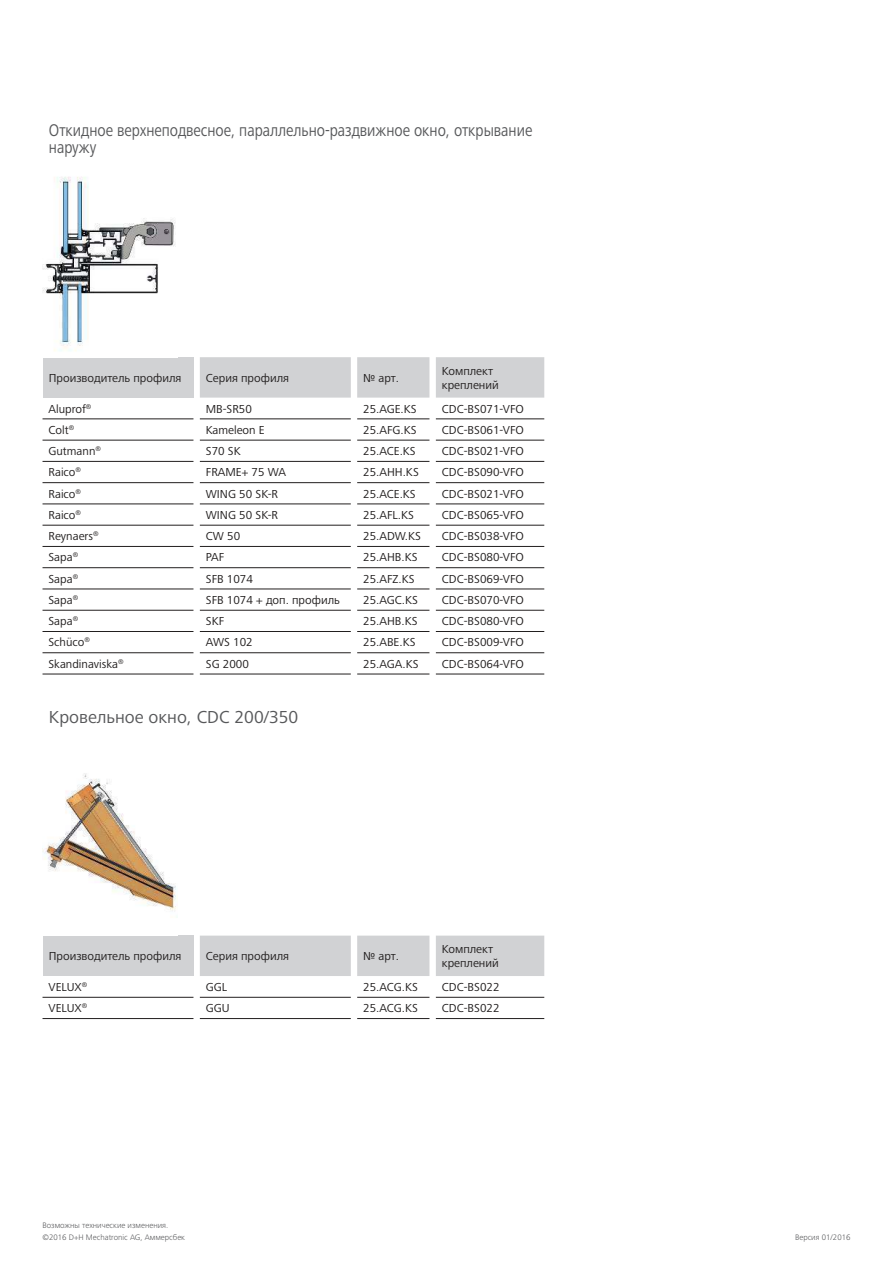
<style>
.page{position:relative;width:893px;height:1263px;background:#fff}
.page>*{position:absolute;margin:0;border:0;box-sizing:border-box;transform-origin:0 0}
.t1{font:18px "Frutiger Next LTW1 G";color:#57585a}
.t2{font:17.55px/17.1px "Frutiger Next LTW1 G";color:#57585a;scale:.85 1}
.t3{font:12px/14.4px "Frutiger Next LTW1 G";color:#221f1f}
.t4{font:300 8.25px/11.2px "Frutiger Next LTW1 G";color:#57585a}
</style>
<div class="page">
<div style="left:43px;top:357px;width:150px;height:41px;background:#d1d2d4"></div>
<svg style="left:200px;top:357px;width:344px;height:41px"></svg>
<hr style="left:43px;top:419px;width:150px;height:1px;background:#221f1f">
<hr style="left:43px;top:440px;width:150px;height:1px;background:#221f1f">
<hr style="left:43px;top:461px;width:150px;height:1px;background:#221f1f">
<hr style="left:43px;top:482px;width:150px;height:1px;background:#221f1f">
<hr style="left:43px;top:504px;width:150px;height:1px;background:#221f1f">
<hr style="left:43px;top:525px;width:150px;height:1px;background:#221f1f">
<hr style="left:43px;top:546px;width:150px;height:1px;background:#221f1f">
<hr style="left:43px;top:567px;width:150px;height:1px;background:#221f1f">
<hr style="left:43px;top:589px;width:150px;height:1px;background:#221f1f">
<hr style="left:43px;top:610px;width:150px;height:1px;background:#221f1f">
<hr style="left:43px;top:631px;width:150px;height:1px;background:#221f1f">
<hr style="left:43px;top:652px;width:150px;height:1px;background:#221f1f">
<hr style="left:43px;top:674px;width:150px;height:1px;background:#221f1f">
<hr style="left:200px;top:419px;width:151px;height:1px;background:#221f1f">
<hr style="left:200px;top:440px;width:151px;height:1px;background:#221f1f">
<hr style="left:200px;top:461px;width:151px;height:1px;background:#221f1f">
<hr style="left:200px;top:482px;width:151px;height:1px;background:#221f1f">
<hr style="left:200px;top:504px;width:151px;height:1px;background:#221f1f">
<hr style="left:200px;top:525px;width:151px;height:1px;background:#221f1f">
<hr style="left:200px;top:546px;width:151px;height:1px;background:#221f1f">
<hr style="left:200px;top:567px;width:151px;height:1px;background:#221f1f">
<hr style="left:200px;top:589px;width:151px;height:1px;background:#221f1f">
<hr style="left:200px;top:610px;width:151px;height:1px;background:#221f1f">
<hr style="left:200px;top:631px;width:151px;height:1px;background:#221f1f">
<hr style="left:200px;top:652px;width:151px;height:1px;background:#221f1f">
<hr style="left:200px;top:674px;width:151px;height:1px;background:#221f1f">
<hr style="left:357px;top:419px;width:72px;height:1px;background:#221f1f">
<hr style="left:357px;top:440px;width:72px;height:1px;background:#221f1f">
<hr style="left:357px;top:461px;width:72px;height:1px;background:#221f1f">
<hr style="left:357px;top:482px;width:72px;height:1px;background:#221f1f">
<hr style="left:357px;top:504px;width:72px;height:1px;background:#221f1f">
<hr style="left:357px;top:525px;width:72px;height:1px;background:#221f1f">
<hr style="left:357px;top:546px;width:72px;height:1px;background:#221f1f">
<hr style="left:357px;top:567px;width:72px;height:1px;background:#221f1f">
<hr style="left:357px;top:589px;width:72px;height:1px;background:#221f1f">
<hr style="left:357px;top:610px;width:72px;height:1px;background:#221f1f">
<hr style="left:357px;top:631px;width:72px;height:1px;background:#221f1f">
<hr style="left:357px;top:652px;width:72px;height:1px;background:#221f1f">
<hr style="left:357px;top:674px;width:72px;height:1px;background:#221f1f">
<hr style="left:436px;top:419px;width:108px;height:1px;background:#221f1f">
<hr style="left:436px;top:440px;width:108px;height:1px;background:#221f1f">
<hr style="left:436px;top:461px;width:108px;height:1px;background:#221f1f">
<hr style="left:436px;top:482px;width:108px;height:1px;background:#221f1f">
<hr style="left:436px;top:504px;width:108px;height:1px;background:#221f1f">
<hr style="left:436px;top:525px;width:108px;height:1px;background:#221f1f">
<hr style="left:436px;top:546px;width:108px;height:1px;background:#221f1f">
<hr style="left:436px;top:567px;width:108px;height:1px;background:#221f1f">
<hr style="left:436px;top:589px;width:108px;height:1px;background:#221f1f">
<hr style="left:436px;top:610px;width:108px;height:1px;background:#221f1f">
<hr style="left:436px;top:631px;width:108px;height:1px;background:#221f1f">
<hr style="left:436px;top:652px;width:108px;height:1px;background:#221f1f">
<hr style="left:436px;top:674px;width:108px;height:1px;background:#221f1f">
<img style="left:43px;top:177px;width:133px;height:174px">
<div style="left:43px;top:936px;width:150px;height:40px;background:#d1d2d4"></div>
<div style="left:200px;top:936px;width:344px;height:40px;background:#d1d2d4"></div>
<hr style="left:43px;top:997px;width:150px;height:1px;background:#221f1f">
<hr style="left:43px;top:1018px;width:150px;height:1px;background:#221f1f">
<hr style="left:200px;top:997px;width:151px;height:1px;background:#221f1f">
<hr style="left:200px;top:1018px;width:151px;height:1px;background:#221f1f">
<hr style="left:357px;top:997px;width:72px;height:1px;background:#221f1f">
<hr style="left:357px;top:1018px;width:72px;height:1px;background:#221f1f">
<hr style="left:436px;top:997px;width:108px;height:1px;background:#221f1f">
<hr style="left:436px;top:1018px;width:108px;height:1px;background:#221f1f">
<img style="left:44px;top:773px;width:134px;height:144px">
<h2 class="t2" style="left:49px;top:123px;width:570px">Откидное верхнеподвесное, параллельно-раздвижное окно, открывание наружу</h2>
<p class="t3" style="left:49px;top:371px;width:134px">Производитель профиля</p>
<p class="t3" style="left:206px;top:371px;width:85px">Серия профиля</p>
<p class="t3" style="left:363px;top:371px;width:37px">№ арт.</p>
<p class="t3" style="left:442px;top:364px;width:58px">Комплект креплений</p>
<p class="t3" style="left:49px;top:402px;width:44px">Aluprof<sup>®</sup></p>
<p class="t3" style="left:206px;top:402px;width:48px">MB-SR50</p>
<p class="t3" style="left:363px;top:402px;width:55px">25.AGE.KS</p>
<p class="t3" style="left:442px;top:402px;width:84px">CDC-BS071-VFO</p>
<p class="t3" style="left:49px;top:424px;width:27px">Colt<sup>®</sup></p>
<p class="t3" style="left:206px;top:424px;width:60px">Kameleon E</p>
<p class="t3" style="left:363px;top:424px;width:55px">25.AFG.KS</p>
<p class="t3" style="left:442px;top:424px;width:84px">CDC-BS061-VFO</p>
<p class="t3" style="left:49px;top:445px;width:54px">Gutmann<sup>®</sup></p>
<p class="t3" style="left:206px;top:445px;width:36px">S70 SK</p>
<p class="t3" style="left:363px;top:445px;width:54px">25.ACE.KS</p>
<p class="t3" style="left:442px;top:445px;width:84px">CDC-BS021-VFO</p>
<p class="t3" style="left:49px;top:466px;width:34px">Raico<sup>®</sup></p>
<p class="t3" style="left:206px;top:466px;width:82px">FRAME+ 75 WA</p>
<p class="t3" style="left:363px;top:466px;width:57px">25.AHH.KS</p>
<p class="t3" style="left:442px;top:466px;width:84px">CDC-BS090-VFO</p>
<p class="t3" style="left:49px;top:487px;width:34px">Raico<sup>®</sup></p>
<p class="t3" style="left:206px;top:487px;width:74px">WING 50 SK-R</p>
<p class="t3" style="left:363px;top:487px;width:54px">25.ACE.KS</p>
<p class="t3" style="left:442px;top:487px;width:84px">CDC-BS021-VFO</p>
<p class="t3" style="left:49px;top:509px;width:34px">Raico<sup>®</sup></p>
<p class="t3" style="left:206px;top:509px;width:74px">WING 50 SK-R</p>
<p class="t3" style="left:363px;top:509px;width:52px">25.AFL.KS</p>
<p class="t3" style="left:442px;top:509px;width:84px">CDC-BS065-VFO</p>
<p class="t3" style="left:49px;top:530px;width:52px">Reynaers<sup>®</sup></p>
<p class="t3" style="left:206px;top:530px;width:36px">CW 50</p>
<p class="t3" style="left:363px;top:530px;width:59px">25.ADW.KS</p>
<p class="t3" style="left:442px;top:530px;width:84px">CDC-BS038-VFO</p>
<p class="t3" style="left:49px;top:551px;width:31px">Sapa<sup>®</sup></p>
<p class="t3" style="left:206px;top:551px;width:20px">PAF</p>
<p class="t3" style="left:363px;top:551px;width:56px">25.AHB.KS</p>
<p class="t3" style="left:442px;top:551px;width:84px">CDC-BS080-VFO</p>
<p class="t3" style="left:49px;top:572px;width:31px">Sapa<sup>®</sup></p>
<p class="t3" style="left:206px;top:572px;width:49px">SFB 1074</p>
<p class="t3" style="left:363px;top:572px;width:53px">25.AFZ.KS</p>
<p class="t3" style="left:442px;top:572px;width:84px">CDC-BS069-VFO</p>
<p class="t3" style="left:49px;top:594px;width:31px">Sapa<sup>®</sup></p>
<p class="t3" style="left:206px;top:594px;width:135px">SFB 1074 + доп. профиль</p>
<p class="t3" style="left:363px;top:594px;width:56px">25.AGC.KS</p>
<p class="t3" style="left:442px;top:594px;width:84px">CDC-BS070-VFO</p>
<p class="t3" style="left:49px;top:615px;width:31px">Sapa<sup>®</sup></p>
<p class="t3" style="left:206px;top:615px;width:20px">SKF</p>
<p class="t3" style="left:363px;top:615px;width:56px">25.AHB.KS</p>
<p class="t3" style="left:442px;top:615px;width:84px">CDC-BS080-VFO</p>
<p class="t3" style="left:49px;top:636px;width:43px">Schüco<sup>®</sup></p>
<p class="t3" style="left:206px;top:636px;width:48px">AWS 102</p>
<p class="t3" style="left:363px;top:636px;width:54px">25.ABE.KS</p>
<p class="t3" style="left:442px;top:636px;width:84px">CDC-BS009-VFO</p>
<p class="t3" style="left:49px;top:657px;width:77px">Skandinaviska<sup>®</sup></p>
<p class="t3" style="left:206px;top:657px;width:45px">SG 2000</p>
<p class="t3" style="left:363px;top:657px;width:57px">25.AGA.KS</p>
<p class="t3" style="left:442px;top:657px;width:84px">CDC-BS064-VFO</p>
<h1 class="t1" style="left:49px;top:710px;width:251px">Кровельное окно, CDC 200/350</h1>
<p class="t3" style="left:49px;top:950px;width:134px">Производитель профиля</p>
<p class="t3" style="left:206px;top:950px;width:85px">Серия профиля</p>
<p class="t3" style="left:363px;top:950px;width:37px">№ арт.</p>
<p class="t3" style="left:442px;top:943px;width:58px">Комплект креплений</p>
<p class="t3" style="left:49px;top:981px;width:40px">VELUX<sup>®</sup></p>
<p class="t3" style="left:206px;top:981px;width:23px">GGL</p>
<p class="t3" style="left:363px;top:981px;width:56px">25.ACG.KS</p>
<p class="t3" style="left:442px;top:981px;width:59px">CDC-BS022</p>
<p class="t3" style="left:49px;top:1002px;width:40px">VELUX<sup>®</sup></p>
<p class="t3" style="left:206px;top:1002px;width:25px">GGU</p>
<p class="t3" style="left:363px;top:1002px;width:56px">25.ACG.KS</p>
<p class="t3" style="left:442px;top:1002px;width:59px">CDC-BS022</p>
<p class="t4" style="left:43px;top:1221px;width:144px">Возможны технические изменения. ©2016 D+H Mechatronic AG, Аммерсбек</p>
<p class="t4" style="left:795px;top:1232px;width:57px">Версия 01/2016</p>
</div>
